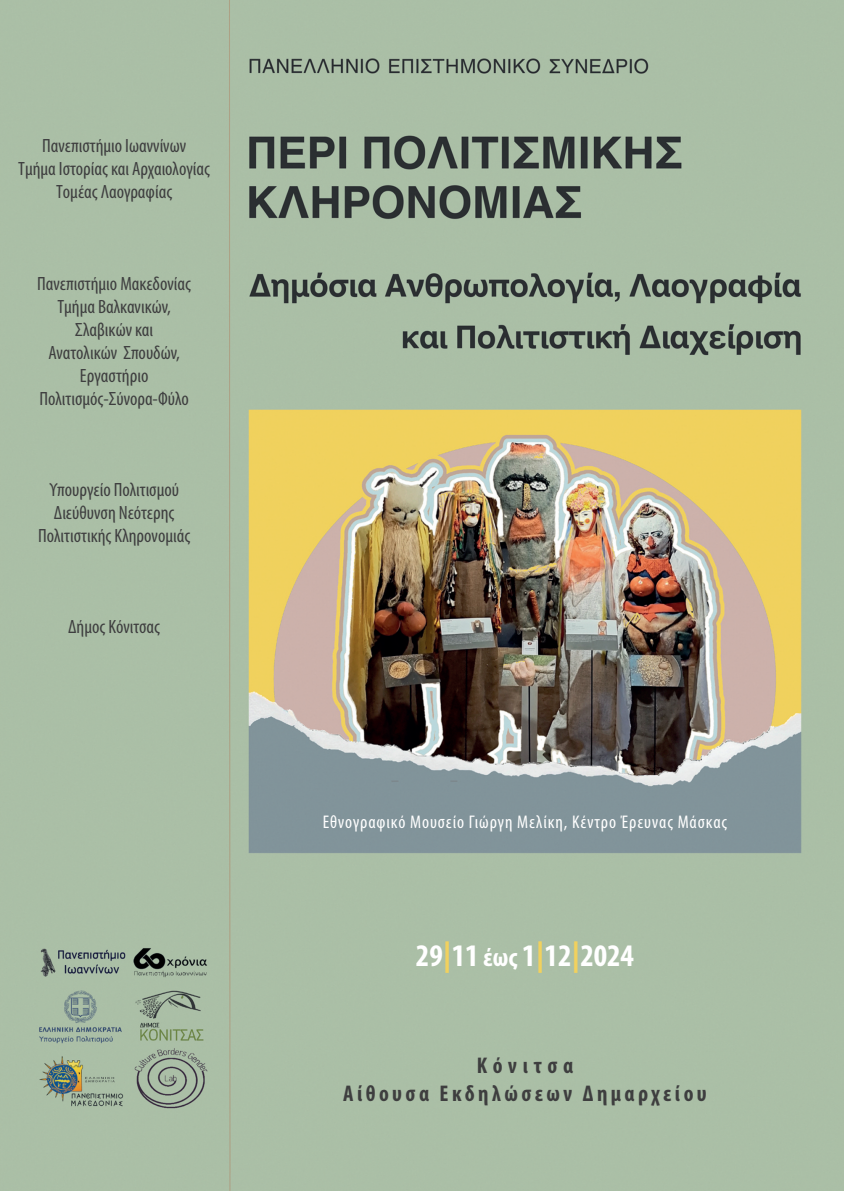
<style>
.page{position:relative;width:844px;height:1191px;background:#fff}
.page>*{position:absolute;margin:0;border:0;box-sizing:border-box;transform-origin:0 0}
.t1{font:700 condensed 31.5px "Myriad Pro";color:#fff}
.t2{font:700 condensed 22.75px/28px "Myriad Pro";letter-spacing:.15em;color:#3e3e3f;text-align:center}
.t3{font:condensed 19.25px/23.1px "Myriad Pro";color:#3e3e3f;text-align:center}
.t4{font:condensed 18.38px "Myriad Pro";letter-spacing:.05em;color:#fff}
.s1{font-stretch:normal;color:#f1d15e}
.s2{font-size:26.25px}
</style>
<div class="page">
<img style="left:0;top:0;width:843px;height:1191px">
<p class="t3" style="left:18px;top:136px;width:193px">Πανεπιστήμιο Ιωαννίνων<br>Τμήμα Ιστορίας και Αρχαιολογίας<br>Τομέας Λαογραφίας</p>
<p class="t3" style="left:37px;top:273px;width:155px">Πανεπιστήμιο Μακεδονίας<br>Τμήμα Βαλκανικών,<br>Σλαβικών και<br>Ανατολικών Σπουδών,<br>Eργαστήριο<br>Πολιτισμός-Σύνορα-Φύλο</p>
<p class="t3" style="left:38px;top:479px;width:154px">Υπουργείο Πολιτισμού<br>Διεύθυνση Νεότερης<br>Πολιτιστικής Κληρονομιάς</p>
<p class="t3" style="left:68px;top:616px;width:93px">Δήμος Κόνιτσας</p>
<p class="t4" style="left:323px;top:815px;width:405px">Εθνογραφικό Μουσείο Γιώργη Μελίκη, Κέντρο Έρευνας Μάσκας</p>
<h1 class="t1" style="left:416px;top:944px;width:219px">29<span class="s1">|</span>11 <span class="s2">έως</span> 1<span class="s1">|</span>12<span class="s1">|</span>2024</h1>
<p class="t2" style="left:343px;top:1053px;width:365px">Κόνιτσα<br>Αίθουσα Εκδηλώσεων Δημαρχείου</p>
</div>
